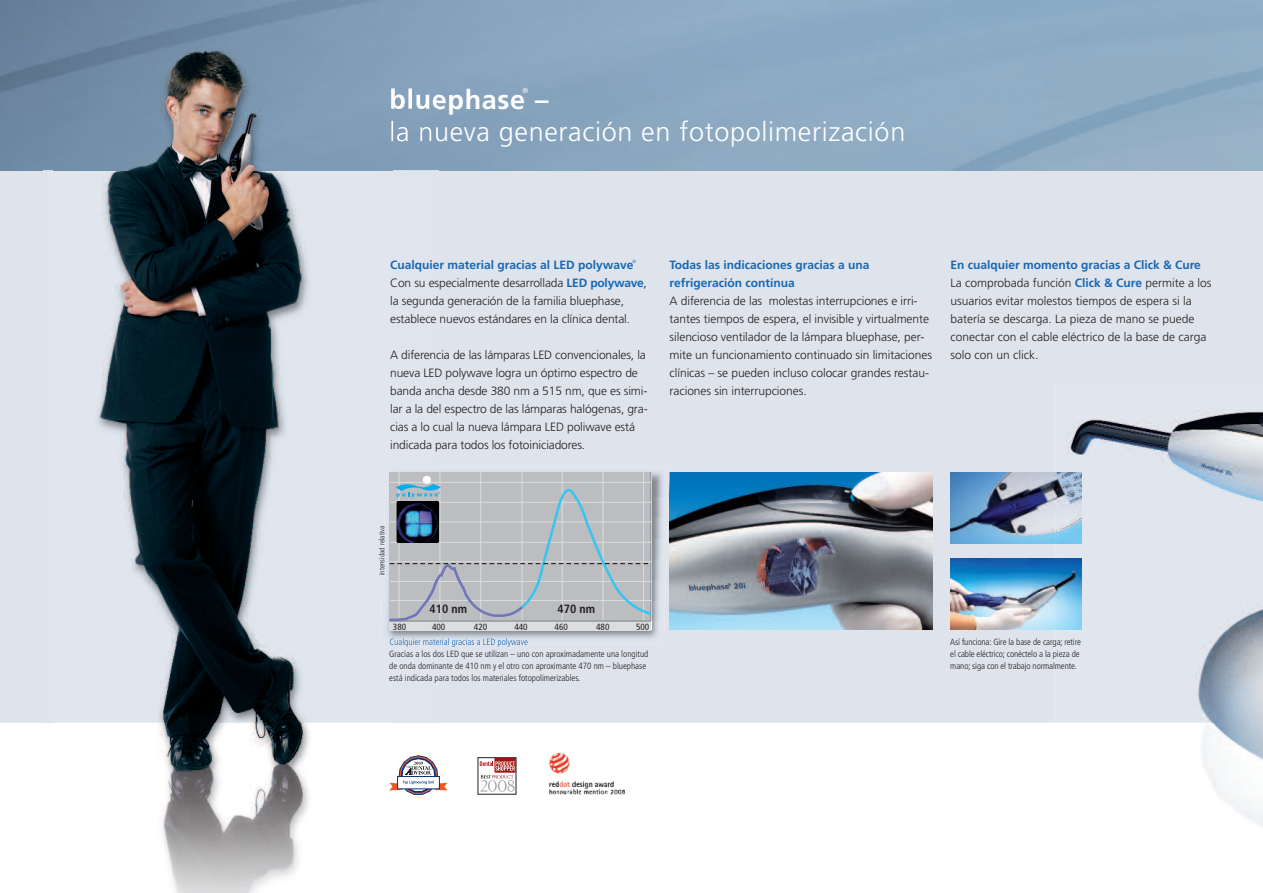
<style>
.page{position:relative;width:1263px;height:893px;background:#fff}
.page>*{position:absolute;margin:0;border:0;box-sizing:border-box;transform-origin:0 0}
.t1{font:300 27px "Frutiger";letter-spacing:.025em;color:#fff}
.t2{font:700 27px "Frutiger";letter-spacing:.025em;color:#fff}
.t3{font:300 12px/18px "Frutiger";letter-spacing:-.005em;color:#231f20}
.t4{font:700 12px/18px "Frutiger";color:#1768b4}
.t5{font:700 condensed 12px "Frutiger";letter-spacing:.005em;color:#231f20}
.t6{font:300 condensed 9px/12px "Frutiger";color:#231f20}
.t7{font:condensed 9px "Frutiger";color:#231f20}
.t8{font:300 condensed 7.5px "Frutiger";color:#231f20}
.t9{font:300 7.2px "Frutiger";color:#fff}
.t10{font:300 4.5px "Frutiger";color:#1768b4}
.s1{font-weight:700;color:#1768b4}
</style>
<div class="page">
<div style="left:0;top:170px;width:1263px;height:553px;background:#dfe4ec"></div>
<img style="left:0;top:0;width:1263px;height:170px">
<div style="left:392px;top:645px;width:46px;height:78px;background:#e0e4ed"></div>
<div style="left:392px;top:170px;width:46px;height:296px;background:#e0e4ed"></div>
<div style="left:44px;top:170px;width:10px;height:553px;background:#e0e4ed"></div>
<img style="left:44px;top:21px;width:394px;height:149px">
<img style="left:392px;top:88px;width:46px;height:22px">
<img style="left:392px;top:121px;width:46px;height:22px">
<img style="left:54px;top:28px;width:338px;height:865px">
<svg style="left:391px;top:88px;width:1px;height:21px"></svg>
<svg style="left:391px;top:121px;width:1px;height:21px"></svg>
<img style="left:670px;top:472px;width:262px;height:158px">
<img style="left:950px;top:472px;width:104px;height:72px">
<img style="left:1054px;top:385px;width:209px;height:442px">
<img style="left:1054px;top:472px;width:27px;height:72px">
<img style="left:950px;top:559px;width:132px;height:71px">
<img style="left:549px;top:752px;width:76px;height:43px">
<div style="left:478px;top:757px;width:38px;height:37px;border:1px solid #231f20"></div>
<svg style="left:480px;top:758px;width:36px;height:34px"></svg>
<svg style="left:389px;top:756px;width:59px;height:38px"></svg>
<img style="left:380px;top:466px;width:290px;height:179px">
<img style="left:390px;top:638px;width:57px;height:7px">
<div style="left:389px;top:474px;width:262px;height:156px;background:#dcdddf"></div>
<div style="left:390px;top:472px;width:261px;height:149px;background:#bcbdc0"></div>
<hr style="left:399px;top:472px;width:1px;height:149px;background:#dcdddf">
<hr style="left:439px;top:472px;width:1px;height:149px;background:#dcdddf">
<hr style="left:480px;top:472px;width:1px;height:149px;background:#dcdddf">
<hr style="left:522px;top:472px;width:1px;height:149px;background:#dcdddf">
<hr style="left:562px;top:472px;width:1px;height:149px;background:#dcdddf">
<hr style="left:603px;top:472px;width:1px;height:149px;background:#dcdddf">
<hr style="left:643px;top:472px;width:1px;height:149px;background:#dcdddf">
<hr style="left:650px;top:472px;width:1px;height:149px;background:#939598">
<hr style="left:390px;top:482px;width:261px;height:1px;background:#dcdddf">
<div style="left:423px;top:476px;width:8px;height:8px;background:#fff;border-radius:50%"></div>
<svg style="left:389px;top:484px;width:263px;height:139px"></svg>
<img style="left:397px;top:501px;width:42px;height:42px;border-radius:2px">
<p class="t9" style="left:522px;top:88px;width:7px">®</p>
<h1 class="t1" style="left:389px;top:121px;width:517px">la nueva generación en fotopolimerización</h1>
<h1 class="t2" style="left:389px;top:88px;width:161px">bluephase –</h1>
<p class="t4" style="left:390px;top:256px;width:245px">Cualquier material gracias al LED polywave</p>
<p class="t10" style="left:632px;top:259px;width:5px">®</p>
<p class="t3" style="left:390px;top:274px;width:258px">Con su especialmente desarrollada <span class="s1">LED polywave</span>, la segunda generación de la familia bluephase, establece nuevos estándares en la clínica dental.</p>
<p class="t3" style="left:390px;top:346px;width:259px">A diferencia de las lámparas LED convencionales, la nueva LED polywave logra un óptimo espectro de banda ancha desde 380 nm a 515 nm, que es simi&shy;lar a la del espectro de las lámparas halógenas, gra&shy;cias a lo cual la nueva lámpara LED poliwave está indicada para todos los fotoiniciadores.</p>
<p class="t4" style="left:670px;top:256px;width:201px">Todas las indicaciones gracias a una refrigeración contínua</p>
<p class="t3" style="left:670px;top:292px;width:264px">A diferencia de las molestas interrupciones e irri&shy;tantes tiempos de espera, el invisible y virtualmente silencioso ventilador de la lámpara bluephase, per&shy;mite un funcionamiento continuado sin limitaciones clínicas – se pueden incluso colocar grandes restau&shy;raciones sin interrupciones.</p>
<p class="t3" style="left:950px;top:256px;width:262px"><span class="s1">En cualquier momento gracias a Click &amp; Cure </span>La comprobada función <span class="s1">Click &amp; Cure</span> permite a los usuarios evitar molestos tiempos de espera si la batería se descarga. La pieza de mano se puede conectar con el cable eléctrico de la base de carga solo con un click.</p>
<p class="t8" style="left:379px;top:575px;width:51px;rotate:-90deg">intensidad relativa</p>
<p class="t5" style="left:429px;top:604px;width:39px">410 nm</p>
<p class="t5" style="left:557px;top:604px;width:39px">470 nm</p>
<p class="t7" style="left:393px;top:623px;width:15px">380</p>
<p class="t7" style="left:432px;top:623px;width:15px">400</p>
<p class="t7" style="left:474px;top:623px;width:15px">420</p>
<p class="t7" style="left:514px;top:623px;width:15px">440</p>
<p class="t7" style="left:555px;top:623px;width:15px">460</p>
<p class="t7" style="left:596px;top:623px;width:15px">480</p>
<p class="t7" style="left:636px;top:623px;width:15px">500</p>
<p class="t6" style="left:389px;top:648px;width:261px">Gracias a los dos LED que se utilizan – uno con aproximadamente una longitud de onda dominante de 410 nm y el otro con aproximante 470 nm – bluephase está indicada para todos los materiales fotopolimerizables.</p>
<p class="t6" style="left:950px;top:636px;width:132px">Así funciona: Gire la base de carga; retire el cable eléctrico; conéctelo a la pieza de mano; siga con el trabajo normalmente.</p>
</div>
